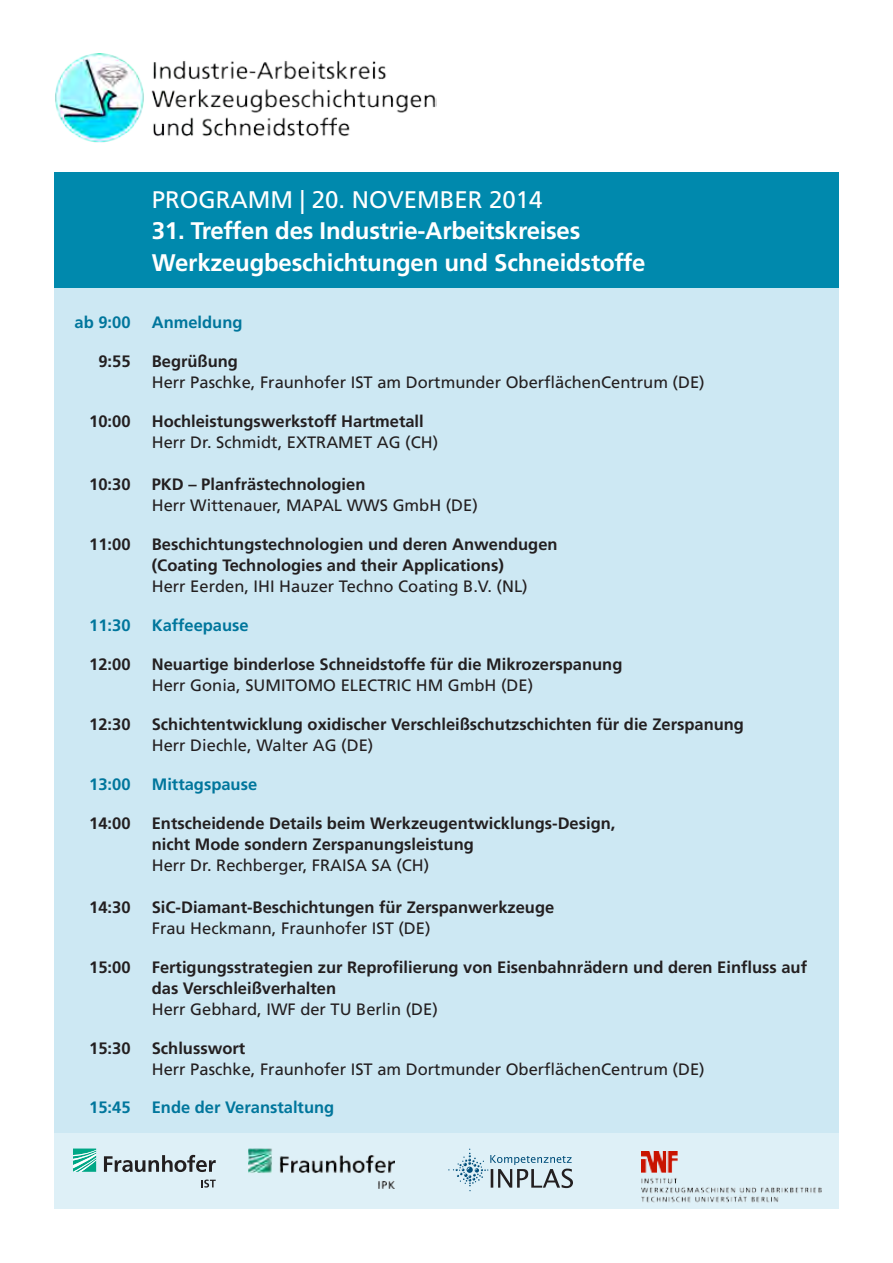
<style>
.page{position:relative;width:893px;height:1263px;background:#fff}
.page>*{position:absolute;margin:0;border:0;box-sizing:border-box;transform-origin:0 0}
.Subheadline_Sans_bol{font:700 24px "Frutiger LT Com";letter-spacing:-.01em;color:#fff}
.Subheadline_Sans_bol-2{font:24px "Frutiger LT Com";color:#fff}
.t1{font:700 16.5px/21px "Frutiger LT Com";color:#231f20}
.t2{font:16.5px "Frutiger LT Com";color:#231f20}
.t3{font:700 16.5px "Frutiger LT Com";color:#00769c}
</style>
<div class="page">
<div style="left:54px;top:218px;width:785px;height:991px;background:#cde8f3"></div>
<img style="left:55px;top:53px;width:382px;height:90px">
<div style="left:54px;top:172px;width:785px;height:116px;background:#0089ad"></div>
<div style="left:54px;top:1133px;width:785px;height:76px;background:#def0f7"></div>
<img style="left:248px;top:1148px;width:146px;height:40px">
<img style="left:641px;top:1151px;width:37px;height:22px">
<img style="left:641px;top:1178px;width:181px;height:25px">
<svg style="left:448px;top:1148px;width:125px;height:43px"></svg>
<svg style="left:73px;top:1148px;width:23px;height:24px"></svg>
<svg style="left:104px;top:1155px;width:112px;height:17px"></svg>
<svg style="left:201px;top:1179px;width:15px;height:8px"></svg>
<p class="Subheadline_Sans_bol-2" style="left:152px;top:186px;width:392px">PROGRAMM | 20. NOVEMBER 2014</p>
<p class="Subheadline_Sans_bol" style="left:152px;top:217px;width:430px">31. Treffen des Industrie-Arbeitskreises</p>
<p class="Subheadline_Sans_bol" style="left:152px;top:249px;width:495px">Werkzeugbeschichtungen und Schneidstoffe</p>
<p class="t3" style="left:75px;top:313px;width:57px">ab 9:00</p>
<p class="t3" style="left:152px;top:313px;width:92px">Anmeldung</p>
<p class="t1" style="left:98px;top:351px;width:34px">9:55</p>
<p class="t1" style="left:152px;top:351px;width:88px">Begrüßung</p>
<p class="t2" style="left:152px;top:373px;width:554px">Herr Paschke, Fraunhofer IST am Dortmunder OberflächenCentrum (DE)</p>
<p class="t1" style="left:89px;top:411px;width:43px">10:00</p>
<p class="t1" style="left:152px;top:411px;width:273px">Hochleistungswerkstoff Hartmetall</p>
<p class="t2" style="left:152px;top:433px;width:288px">Herr Dr. Schmidt, EXTRAMET AG (CH)</p>
<p class="t1" style="left:89px;top:474px;width:43px">10:30</p>
<p class="t1" style="left:152px;top:474px;width:215px">PKD – Planfrästechnologien</p>
<p class="t2" style="left:152px;top:496px;width:328px">Herr Wittenauer, MAPAL WWS GmbH (DE)</p>
<p class="t1" style="left:89px;top:534px;width:43px">11:00</p>
<p class="t1" style="left:152px;top:534px;width:407px">Beschichtungstechnologien und deren Anwendugen</p>
<p class="t1" style="left:152px;top:555px;width:354px">(Coating Technologies and their Applications)</p>
<p class="t2" style="left:152px;top:577px;width:377px">Herr Eerden, IHI Hauzer Techno Coating B.V. (NL)</p>
<p class="t3" style="left:89px;top:616px;width:43px">11:30</p>
<p class="t3" style="left:152px;top:616px;width:98px">Kaffeepause</p>
<p class="t1" style="left:89px;top:654px;width:43px">12:00</p>
<p class="t1" style="left:152px;top:654px;width:472px">Neuartige binderlose Schneidstoffe für die Mikrozerspanung</p>
<p class="t2" style="left:152px;top:676px;width:383px">Herr Gonia, SUMITOMO ELECTRIC HM GmbH (DE)</p>
<p class="t1" style="left:89px;top:714px;width:43px">12:30</p>
<p class="t1" style="left:152px;top:714px;width:594px">Schichtentwicklung oxidischer Verschleißschutzschichten für die Zerspanung</p>
<p class="t2" style="left:152px;top:736px;width:223px">Herr Diechle, Walter AG (DE)</p>
<p class="t3" style="left:89px;top:775px;width:43px">13:00</p>
<p class="t3" style="left:152px;top:775px;width:107px">Mittagspause</p>
<p class="t1" style="left:89px;top:813px;width:43px">14:00</p>
<p class="t1" style="left:152px;top:813px;width:465px">Entscheidende Details beim Werkzeugentwicklungs-Design,</p>
<p class="t1" style="left:152px;top:834px;width:324px">nicht Mode sondern Zerspanungsleistung</p>
<p class="t2" style="left:152px;top:856px;width:279px">Herr Dr. Rechberger, FRAISA SA (CH)</p>
<p class="t1" style="left:89px;top:897px;width:43px">14:30</p>
<p class="t1" style="left:152px;top:897px;width:404px">SiC-Diamant-Beschichtungen für Zerspanwerkzeuge</p>
<p class="t2" style="left:152px;top:919px;width:280px">Frau Heckmann, Fraunhofer IST (DE)</p>
<p class="t1" style="left:89px;top:957px;width:43px">15:00</p>
<p class="t1" style="left:152px;top:957px;width:657px">Fertigungsstrategien zur Reprofilierung von Eisenbahnrädern und deren Einfluss auf das Verschleißverhalten</p>
<p class="t2" style="left:152px;top:1000px;width:288px">Herr Gebhard, IWF der TU Berlin (DE)</p>
<p class="t1" style="left:89px;top:1038px;width:43px">15:30</p>
<p class="t1" style="left:152px;top:1038px;width:95px">Schlusswort</p>
<p class="t2" style="left:152px;top:1060px;width:554px">Herr Paschke, Fraunhofer IST am Dortmunder OberflächenCentrum (DE)</p>
<p class="t3" style="left:89px;top:1097px;width:43px">15:45</p>
<p class="t3" style="left:152px;top:1097px;width:184px">Ende der Veranstaltung</p>
</div>
